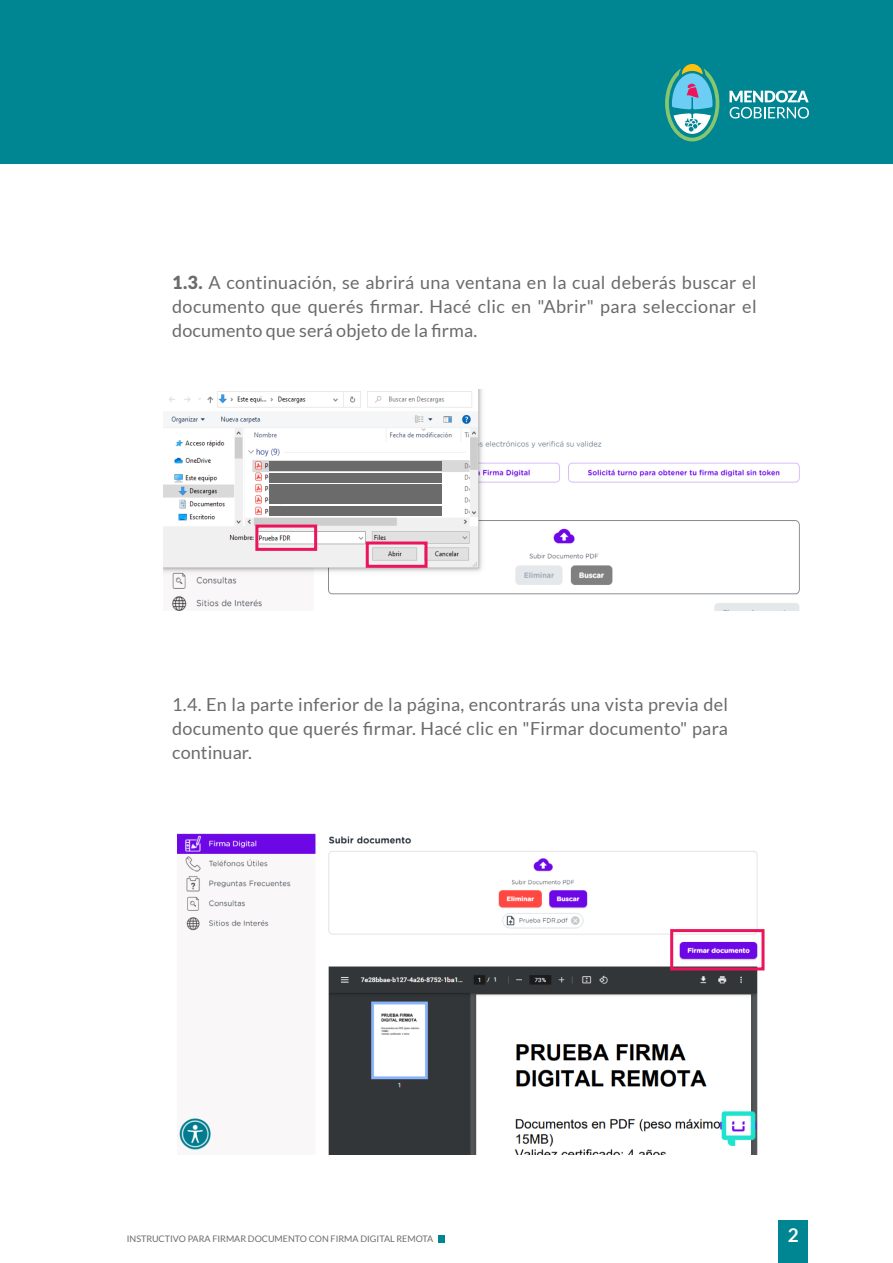
<style>
.page{position:relative;width:893px;height:1263px;background:#fff}
.page>*{position:absolute;margin:0;border:0;box-sizing:border-box;transform-origin:0 0}
.t1{font:700 18.9px "Lato";color:#fff}
.t2{font:18px/24px "Lato";letter-spacing:.015em;color:#6b6b6b;text-align:justify}
.t3{font:9px "Lato";color:#6b6b6b}
.s1{font-weight:900}
</style>
<div class="page">
<div style="left:778px;top:1220px;width:30px;height:43px;background:#008593"></div>
<div style="left:0;top:0;width:893px;height:164px;background:#008593"></div>
<svg style="left:665px;top:64px;width:54px;height:77px"></svg>
<svg style="left:729px;top:91px;width:80px;height:27px"></svg>
<div style="left:438px;top:1235px;width:7px;height:7px;background:#008593"></div>
<img style="left:164px;top:390px;width:636px;height:220px">
<div style="left:270px;top:462px;width:172px;height:9px;background:#6b6b6b"></div>
<div style="left:270px;top:473px;width:172px;height:9px;background:#6b6b6b"></div>
<div style="left:270px;top:484px;width:172px;height:9px;background:#6b6b6b"></div>
<div style="left:270px;top:495px;width:172px;height:9px;background:#6b6b6b"></div>
<div style="left:270px;top:507px;width:172px;height:9px;background:#6b6b6b"></div>
<div style="left:255px;top:525px;width:62px;height:26px;border:3px solid #ec145a"></div>
<div style="left:366px;top:541px;width:61px;height:27px;border:3px solid #ec145a"></div>
<img style="left:177px;top:834px;width:584px;height:320px">
<div style="left:670px;top:929px;width:94px;height:41px;border:3px solid #ec145a"></div>
<p class="t2" style="left:172px;top:270px;width:586px"><span class="s1">1.3.</span> A continuación, se abrirá una ventana en la cual deberás buscar el documento que querés firmar. Hacé clic en "Abrir" para seleccionar el documento que será objeto de la firma.</p>
<p class="t2" style="left:172px;top:692px;width:557px">1.4. En la parte inferior de la página, encontrarás una vista previa del documento que querés firmar. Hacé clic en "Firmar documento" para continuar.</p>
<p class="t3" style="left:127px;top:1234px;width:308px">INSTRUCTIVO PARA FIRMAR DOCUMENTO CON FIRMA DIGITAL REMOTA</p>
<p class="t1" style="left:788px;top:1224px;width:12px">2</p>
</div>
